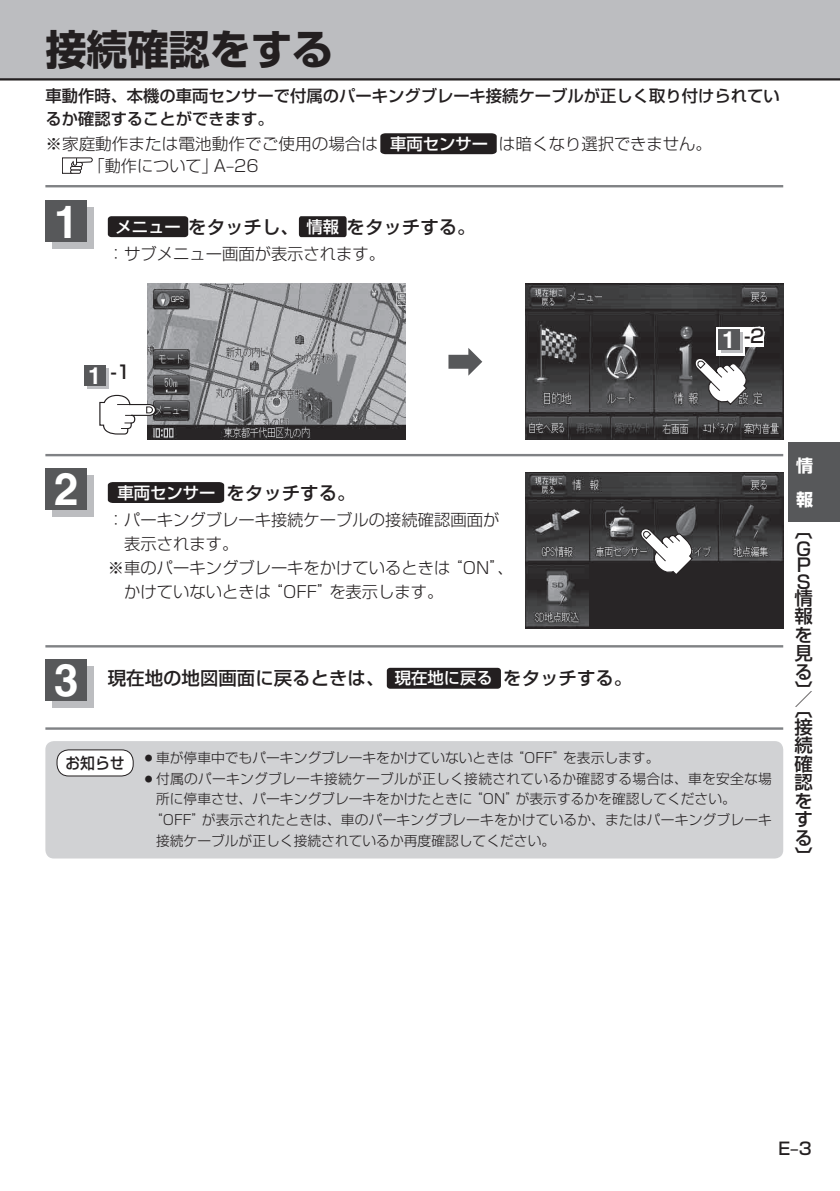
<style>
.page{position:relative;width:840px;height:1191px;background:#fff}
.page>*{position:absolute;margin:0;border:0;box-sizing:border-box;transform-origin:0 0}
.t1{font:700 45.2px "Helvetica";color:#fff}
.t2{font:41.2px "Shin Go Pro Bold 90 msp RKSJ H";color:#231f20}
.t3{font:18.4px/18.4px "Shin Go Pro Medium 90 msp RKSJ H";color:#231f20;text-align:justify}
.t4{font:17px "Shin Go Pro Medium 90 msp RKSJ H";color:#231f20}
.t5{font:17px/34px "Shin Go Pro Bold 90 msp RKSJ H";color:#fff}
.t6{font:16.2px/21.8px "Shin Go Pro Light 90 msp RKSJ H";color:#231f20}
.t7{font:16.2px/22.6px "Shin Go Pro Medium 90 msp RKSJ H";color:#231f20}
.t8{font:15.6px "Shin Go Pro Medium 90 msp RKSJ H";color:#231f20;scale:.95 1}
.t9{font:13.8px "Shin Go Pro Light 90 msp RKSJ H";color:#231f20}
.t10{font:13.8px "Shin Go Pro Light 90 msp RKSJ H";letter-spacing:.02em;color:#231f20}
.s1{font-family:"Shin Go Pro Medium 90 msp RKSJ H";color:#fff}
.s2{font-size:16.2px;color:#fff}
.s3{font-family:"Helvetica";font-weight:700;font-size:23.4px;color:#fff}
</style>
<div class="page">
<div style="left:0;top:0;width:839px;height:79px;background:#bcbdc0"></div>
<hr style="left:0;top:78px;width:839px;height:2px;background:#231f20">
<div style="left:788px;top:442px;width:51px;height:80px;background:#57585a"></div>
<div style="left:380px;top:133px;width:116px;height:21px;background:#231f20"></div>
<svg style="left:62px;top:157px;width:31px;height:17px"></svg>
<img style="left:525px;top:472px;width:257px;height:156px">
<div style="left:52px;top:207px;width:42px;height:42px;background:#bcbdc0"></div>
<div style="left:45px;top:201px;width:42px;height:41px;background:#57585a"></div>
<div style="left:108px;top:216px;width:80px;height:21px;background:#231f20;border-radius:3px"></div>
<div style="left:299px;top:216px;width:47px;height:21px;background:#231f20;border-radius:3px"></div>
<hr style="left:45px;top:185px;width:737px;height:2px;background:#808285">
<hr style="left:45px;top:454px;width:737px;height:2px;background:#808285">
<div style="left:52px;top:475px;width:42px;height:41px;background:#bcbdc0"></div>
<div style="left:45px;top:468px;width:42px;height:41px;background:#57585a"></div>
<div style="left:108px;top:482px;width:116px;height:21px;background:#231f20"></div>
<img style="left:147px;top:284px;width:258px;height:156px">
<img style="left:525px;top:284px;width:257px;height:156px">
<svg style="left:448px;top:348px;width:34px;height:28px"></svg>
<svg style="left:630px;top:512px;width:69px;height:68px"></svg>
<svg style="left:685px;top:342px;width:68px;height:68px"></svg>
<svg style="left:715px;top:327px;width:29px;height:28px"></svg>
<svg style="left:721px;top:332px;width:21px;height:21px"></svg>
<div style="left:717px;top:329px;width:21px;height:21px;background:#57585a"></div>
<div style="left:744px;top:327px;width:19px;height:20px;background:#fff"></div>
<svg style="left:99px;top:395px;width:57px;height:39px"></svg>
<svg style="left:88px;top:368px;width:21px;height:21px"></svg>
<div style="left:84px;top:365px;width:21px;height:21px;background:#57585a"></div>
<hr style="left:45px;top:727px;width:737px;height:2px;background:#808285">
<hr style="left:45px;top:645px;width:737px;height:2px;background:#808285">
<div style="left:52px;top:666px;width:42px;height:41px;background:#bcbdc0"></div>
<div style="left:45px;top:659px;width:42px;height:41px;background:#57585a"></div>
<div style="left:386px;top:668px;width:114px;height:20px;background:#231f20;border-radius:3px"></div>
<div style="left:45px;top:741px;width:737px;height:117px;background:#d1d2d4;border-radius:9px"></div>
<div style="left:57px;top:750px;width:76px;height:26px;background:#fff;border-radius:12px"></div>
<div style="left:57px;top:749px;width:76px;height:27px;border:1px solid #231f20;border-radius:12px"></div>
<h2 class="t2" style="left:45px;top:34px;width:289px">接続確認をする</h2>
<p class="t7" style="left:45px;top:87px;width:735px">車動作時、本機の車両センサーで付属のパーキングブレーキ接続ケーブルが正しく取り付けられているか確認することができます。</p>
<p class="t6" style="left:89px;top:135px;width:624px;text-indent:-43px">※ 家庭動作または電池動作でご使用の場合は <span class="s1">車両センサー</span> は暗くなり選択できません。「動作について」A‒26</p>
<h1 class="t1" style="left:54px;top:205px;width:26px">1</h1>
<h3 class="t3" style="left:115px;top:220px;width:361px"><span class="s2">メニュー</span>をタッチし、<span class="s2">情報</span>をタッチする。</h3>
<p class="t6" style="left:108px;top:245px;width:279px">：サブメニュー画面が表示されます。</p>
<h3 class="t3" style="left:88px;top:365px;width:44px"><span class="s3">1</span> -1</h3>
<h3 class="t3" style="left:721px;top:330px;width:44px"><span class="s3">1</span> -2</h3>
<h1 class="t1" style="left:54px;top:473px;width:26px">2</h1>
<h3 class="t3" style="left:117px;top:486px;width:239px"><span class="s2">車両センサー</span> をタッチする。</h3>
<p class="t6" style="left:108px;top:511px;width:393px">： パーキングブレーキ接続ケーブルの接続確認画面が</p>
<p class="t6" style="left:124px;top:535px;width:116px">表示されます。</p>
<p class="t6" style="left:108px;top:559px;width:407px">※ 車のパーキングブレーキをかけているときは“ON”、</p>
<p class="t6" style="left:124px;top:583px;width:321px">かけていないときは“OFF”を表示します。</p>
<h1 class="t1" style="left:54px;top:664px;width:26px">3</h1>
<h3 class="t3" style="left:108px;top:671px;width:525px">現在地の地図画面に戻るときは、 <span class="s2">現在地に戻る</span> をタッチする。</h3>
<p class="t8" style="left:65px;top:757px;width:64px">お知らせ</p>
<p class="t9" style="left:156px;top:753px;width:504px">車が停車中でもパーキングブレーキをかけていないときは“OFF”を表示します。</p>
<p class="t10" style="left:156px;top:773px;width:617px">付属のパーキングブレーキ接続ケーブルが正しく接続されているか確認する場合は、車を安全な場</p>
<p class="t9" style="left:156px;top:794px;width:581px">所に停車させ、パーキングブレーキをかけたときに“ON”が表示するかを確認してください。</p>
<p class="t9" style="left:149px;top:814px;width:624px">“OFF”が表示されたときは、車のパーキングブレーキをかけているか、またはパーキングブレーキ</p>
<p class="t9" style="left:156px;top:835px;width:400px">接続ケーブルが正しく接続されているか再度確認してください。</p>
<p class="t5" style="left:795px;top:450px;width:18px">情報</p>
<h3 class="t3" style="left:794px;top:523px;width:19px">〔<br>G</h3>
<h3 class="t3" style="left:794px;top:559px;width:19px;line-height:16.4px">P S情</h3>
<h3 class="t3" style="left:794px;top:610px;width:20px">報を見る〕</h3>
<h3 class="t3" style="left:794px;top:692px;width:19px">／</h3>
<h3 class="t3" style="left:794px;top:702px;width:20px">〔接続確認をする〕</h3>
<p class="t4" style="left:778px;top:1142px;width:35px">E‒3</p>
</div>
